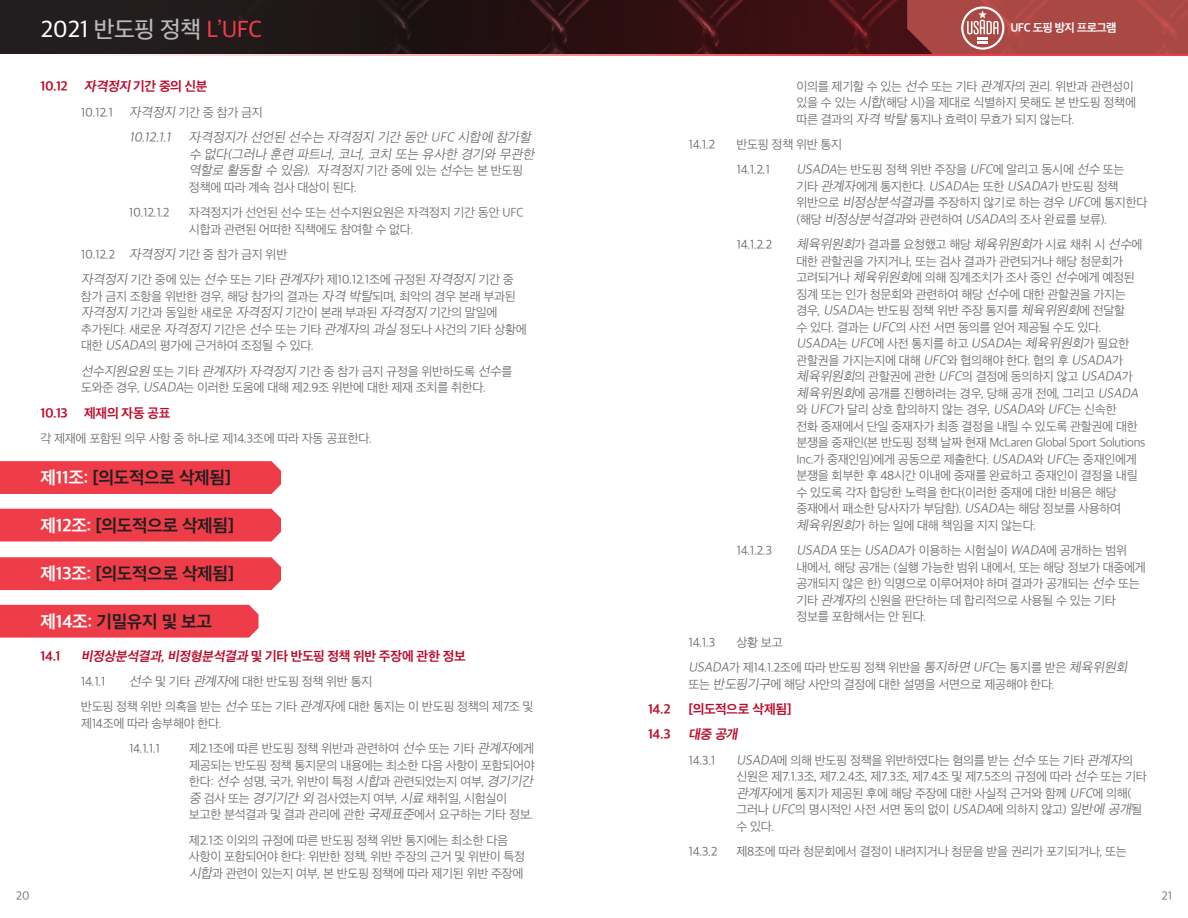
<style>
.page{position:relative;width:1188px;height:918px;background:#fff}
.page>*{position:absolute;margin:0;border:0;box-sizing:border-box;transform-origin:0 0}
.t1{font:500 24px "Apple SD Gothic Neo";letter-spacing:-.02em;color:#b8b8bb}
.t2{font:700 18px "Apple SD Gothic Neo";letter-spacing:-.02em;color:#231f20}
.t3{font:italic 300 13.5px/16.5px "Apple SD Gothic Neo";color:#68686a}
.t4{font:700 13.5px "Apple SD Gothic Neo";letter-spacing:-.03em;color:#ba0d2c}
.t5{font:italic 700 13.5px "Apple SD Gothic Neo";color:#ba0d2c}
.t6{font:300 12.75px/16.5px "Apple SD Gothic Neo";letter-spacing:-.025em;color:#68686a}
.t7{font:700 12px "Apple SD Gothic Neo";letter-spacing:-.05em;color:#fff}
.t8{font:300 12px "Apple SD Gothic Neo";color:#68686a}
.s1{color:#fff}
.s2{color:#ee3d49}
.s3{font-style:italic}
.s4{font-style:italic;font-size:13.5px}
.s5{font-style:normal;font-size:12.75px}
</style>
<div class="page">
<svg style="left:0;top:0;width:907px;height:54px;background:#2a1416"></svg>
<svg style="left:907px;top:0;width:281px;height:54px;background:#ab4e4a"></svg>
<div style="left:0;top:461px;width:281px;height:33px;background:#ee3d49"></div>
<div style="left:0;top:509px;width:281px;height:32px;background:#ee3d49"></div>
<div style="left:0;top:557px;width:281px;height:33px;background:#ee3d49"></div>
<div style="left:0;top:605px;width:258px;height:33px;background:#ee3d49"></div>
<h1 class="t1" style="left:40px;top:16px;width:223px"><span class="s1">2021</span> 반도핑 정책 <span class="s2">L’UFC</span></h1>
<p class="t7" style="left:1010px;top:21px;width:108px">UFC 도핑 방지 프로그램</p>
<p class="t4" style="left:40px;top:79px;width:169px">10.12 <span class="s3">자격정지</span> 기간 중의 신분</p>
<p class="t6" style="left:81px;top:105px;width:183px">10.12.1 <span class="s4">자격정지</span> 기간 중 참가 금지</p>
<p class="t3" style="left:189px;top:130px;width:350px;text-indent:-60px">10.12.1.1 자격정지가 선언된 선수는 자격정지 기간 동안 UFC 시합에 참가할 수 없다(그러나 훈련 파트너, 코너, 코치 또는 유사한 경기와 무관한 역할로 활동할 수 있음). 자격정지 <span class="s5">기 간 중 에 있 는</span> 선수<span class="s5">는 본 반 도 핑</span></p>
<p class="t6" style="left:189px;top:180px;width:169px">정책에 따라 계속 검사 대상이 된다.</p>
<p class="t6" style="left:129px;top:205px;width:42px">10.12.1.2</p>
<p class="t6" style="left:189px;top:205px;width:336px">자격정지가 선언된 선수 또는 선수지원요원은 자격정지 기간 동안 UFC 시합과 관련된 어떠한 직책에도 참여할 수 없다.</p>
<p class="t6" style="left:81px;top:243px;width:434px;line-height:25.3px">10.12.2 <span class="s4">자격정지</span> 기간 중 참가 금지 위반<br><span class="s4">자격정지</span> 기간 중에 있는 <span class="s4">선수</span> 또는 기타 <span class="s4">관계자</span>가 제10.12.1조에 규정된 <span class="s4">자격정지</span> 기간 중</p>
<p class="t6" style="left:81px;top:289px;width:447px">참가 금지 조항을 위반한 경우, 해당 참가의 결과는 <span class="s4">자격 박탈</span>되며, 최악의 경우 본래 부과된 <span class="s4">자격정지</span> 기간과 동일한 새로운 <span class="s4">자격정지</span> 기간이 본래 부과된 <span class="s4">자격정지</span> 기간의 말일에 추가된다. 새로운 <span class="s4">자격정지</span> 기간은 <span class="s4">선수</span> 또는 기타 <span class="s4">관계자</span>의 <span class="s4">과실</span> 정도나 사건의 기타 상황에 대한 <span class="s4">USADA</span>의 평가에 근거하여 조정될 수 있다.</p>
<p class="t6" style="left:81px;top:364px;width:433px"><span class="s4">선수지원요원</span> 또는 기타 <span class="s4">관계자</span>가 <span class="s4">자격정지</span> 기간 중 참가 금지 규정을 위반하도록 <span class="s4">선수</span>를 도와준 경우, <span class="s4">USADA</span>는 이러한 도움에 대해 제2.9조 위반에 대한 제재 조치를 취한다.</p>
<p class="t4" style="left:40px;top:406px;width:132px">10.13 제재의 자동 공표</p>
<p class="t6" style="left:40px;top:431px;width:333px">각 제재에 포함된 의무 사항 중 하나로 제14.3조에 따라 자동 공표한다.</p>
<h2 class="t2" style="left:40px;top:468px;width:192px"><span class="s1">제11조:</span> [의도적으로 삭제됨]</h2>
<h2 class="t2" style="left:40px;top:516px;width:195px"><span class="s1">제12조:</span> [의도적으로 삭제됨]</h2>
<h2 class="t2" style="left:40px;top:564px;width:195px"><span class="s1">제13조:</span> [의도적으로 삭제됨]</h2>
<h2 class="t2" style="left:40px;top:612px;width:173px"><span class="s1">제14조:</span> 기밀유지 및 보고</h2>
<p class="t4" style="left:40px;top:648px;width:22px">14.1</p>
<p class="t4" style="left:81px;top:648px;width:386px"><span class="s3">비정상분석결과,비정형분석결과</span> 및 기 타 반 도핑 정 책 위 반 주 장 에 관 한 정 보</p>
<p class="t6" style="left:81px;top:674px;width:26px">14.1.1</p>
<p class="t6" style="left:81px;top:670px;width:454px;line-height:25.3px;text-indent:48px"><span class="s4">선수</span> 및 기타 <span class="s4">관계자</span>에 대한 반도핑 정책 위반 통지<br>반도핑 정책 위반 의혹을 받는 <span class="s4">선수</span> 또는 기타 <span class="s4">관계자</span>에 대한 통지는 이 반도핑 정책의 제7조 및</p>
<p class="t6" style="left:129px;top:711px;width:94px;line-height:25.3px;text-indent:-48px">제14조에 따라 송부해야 한다.<br>14.1.1.1</p>
<p class="t6" style="left:189px;top:741px;width:348px">제2.1조에 따른 반도핑 정책 위반과 관련하여 <span class="s4">선수</span> 또는 기타 <span class="s4">관계자</span>에게 제공되는 반도핑 정책 통지문의 내용에는 최소한 다음 사항이 포함되어야 한다: <span class="s4">선수</span> 성명, 국가, 위반이 특정 <span class="s4">시합</span>과 관련되었는지 여부, <span class="s4">경기기간 중</span> 검사 또는 <span class="s4">경기기간 외</span> 검사였는지 여부, <span class="s4">시료</span> 채취일, 시험실이 보고한 분석결과 및 결과 관리에 관한 <span class="s4">국제표준</span>에서 요구하는 기타 정보.</p>
<p class="t6" style="left:189px;top:833px;width:338px">제2.1조 이외의 규정에 따른 반도핑 정책 위반 통지에는 최소한 다음 사항이 포함되어야 한다: 위반한 정책, 위반 주장의 근거 및 위반이 특정 <span class="s4">시합</span>과 관련이 있는지 여부, 본 반도핑 정책에 따라 제기된 위반 주장에</p>
<p class="t6" style="left:796px;top:79px;width:341px">이의를 제기할 수 있는 <span class="s4">선수</span> 또는 기타 <span class="s4">관계자</span>의 권리. 위반과 관련성이 있을 수 있는 <span class="s4">시합</span>(해당 시)을 제대로 식별하지 못해도 본 반도핑 정책에 따른 결과의 <span class="s4">자격 박탈</span> 통지나 효력이 무효가 되지 않는다.</p>
<p class="t6" style="left:688px;top:137px;width:28px">14.1.2</p>
<p class="t6" style="left:736px;top:133px;width:107px;line-height:25.3px">반도핑 정책 위반 통지<br>14.1.2.1</p>
<p class="t6" style="left:796px;top:162px;width:352px"><span class="s4">USADA</span>는 반도핑 정책 위반 주장을 <span class="s4">UFC</span>에 알리고 동시에 <span class="s4">선수</span> 또는<br>기 타 <span class="s4">관계자</span>에 게 통 지 한 다. <span class="s4">USADA</span>는 또 한 <span class="s4">USADA</span>가 반도 핑 정 책 위반으로 <span class="s4">비정상분석결과</span>를 주장하지 않기로 하는 경우 <span class="s4">UFC</span>에 통지한다 (해당 <span class="s4">비정상분석결과</span>와 관련하여 <span class="s4">USADA</span>의 조사 완료를 보류).</p>
<p class="t6" style="left:736px;top:237px;width:37px">14.1.2.2</p>
<p class="t6" style="left:796px;top:237px;width:348px"><span class="s4">체육위원회</span>가 결과를 요청했고 해당 <span class="s4">체육위원회</span>가 시료 채취 시 <span class="s4">선수</span>에 대한 관할권을 가지거나, 또는 검사 결과가 관련되거나 해당 청문회가 고려되거나 <span class="s4">체육위원회</span>에 의해 징계조치가 조사 중인 <span class="s4">선수</span>에게 예정된 징계 또는 인가 청문회와 관련하여 해당 <span class="s4">선수</span>에 대한 관할권을 가지는 경우, <span class="s4">USADA</span>는 반도핑 정책 위반 주장 통지를 <span class="s4">체육위원회</span>에 전달할<br>수 있다. 결과는 <span class="s4">UFC</span>의 사전 서면 동의를 얻어 제공될 수도 있다.</p>
<p class="t3" style="left:796px;top:336px;width:335px">USADA<span class="s5">는</span> UFC<span class="s5">에 사전 통 지 를 하고</span> USADA<span class="s5">는</span> 체육위원회<span class="s5">가 필 요 한</span></p>
<p class="t6" style="left:796px;top:353px;width:350px">관할권을 가지는지에 대해 <span class="s4">UFC</span>와 협의해야 한다. 협의 후 <span class="s4">USADA</span>가 <span class="s4">체육위원회</span>의 관할권 에 관한 <span class="s4">UFC</span>의 결 정 에 동 의 하지 않고 <span class="s4">USADA</span>가 <span class="s4">체육위원회</span>에 공개를 진행하려는 경우, 당해 공개 전에, 그리고 <span class="s4">USADA </span>와 <span class="s4">UFC</span>가 달리 상호 합의하지 않는 경우, <span class="s4">USADA</span>와 <span class="s4">UFC</span>는 신속한<br>전화 중재에서 단일 중재자가 최종 결정을 내릴 수 있도록 관할권에 대한 분쟁을 중재인(본 반도핑 정책 날짜 현재 McLaren Global Sport Solutions Inc.가 중재인임)에게 공동으로 제출한다. <span class="s4">USADA</span>와 <span class="s4">UFC</span>는 중재인에게 분쟁을 회부한 후 48시간 이내에 중재를 완료하고 중재인이 결정을 내릴 수 있도록 각자 합당한 노력을 한다(이러한 중재에 대한 비용은 해당 중재에서 패소한 당사자가 부담함). <span class="s4">USADA</span>는 해당 정보를 사용하여 <span class="s4">체육위원회</span>가 하는 일에 대해 책임을 지지 않는다.</p>
<p class="t6" style="left:736px;top:543px;width:37px">14.1.2.3</p>
<p class="t6" style="left:796px;top:543px;width:351px"><span class="s4">USADA</span> 또 는 <span class="s4">USADA</span>가 이 용 하는 시 험 실 이 <span class="s4">WADA</span>에 공 개 하는 범 위 내에서, 해당 공개는 (실행 가능한 범위 내에서, 또는 해당 정보가 대중에게 공개되지 않은 한) 익명으로 이루어져야 하며 결과가 공개되는 <span class="s4">선수</span> 또는 기타 <span class="s4">관계자</span>의 신원을 판단하는 데 합리적으로 사용될 수 있는 기타 정보를 포함해서는 안 된다.</p>
<p class="t6" style="left:688px;top:630px;width:443px;line-height:25.3px;text-indent:48px">상황 보고<br><span class="s4">USADA</span>가 제14.1.2조에 따라 반도핑 정책 위반을 <span class="s4">통지하면UFC</span>는 통지를 받은 <span class="s4">체육위원회</span></p>
<p class="t6" style="left:689px;top:677px;width:367px">또는 <span class="s4">반도핑기구</span>에 해당 사안의 결정에 대한 설명을 서면으로 제공해야 한다.</p>
<p class="t6" style="left:688px;top:635px;width:28px">14.1.3</p>
<p class="t4" style="left:648px;top:702px;width:24px">14.2</p>
<p class="t4" style="left:689px;top:702px;width:105px">[의도적으로 삭제됨]</p>
<p class="t4" style="left:648px;top:727px;width:24px">14.3</p>
<p class="t5" style="left:689px;top:727px;width:53px">대중 공개</p>
<p class="t6" style="left:688px;top:753px;width:28px">14.3.1</p>
<p class="t6" style="left:736px;top:753px;width:412px"><span class="s4">USADA</span>에 의해 반도핑 정책을 위반하였다는 혐의를 받는 <span class="s4">선수</span> 또는 기타 <span class="s4">관계자</span>의 신원은 제7.1.3조, 제7.2.4조, 제7.3조, 제7.4조 및 제7.5조의 규정에 따라 <span class="s4">선수</span> 또는 기타 <span class="s4">관계자</span>에게 통지가 제공된 후에 해당 주장에 대한 사실적 근거와 함께 <span class="s4">UFC</span>에 의해( 그러나 <span class="s4">UFC</span>의 명시적인 사전 서면 동의 없이 <span class="s4">USADA</span>에 의하지 않고) <span class="s4">일반에 공개</span>될 수 있다.</p>
<p class="t6" style="left:688px;top:844px;width:31px">14.3.2</p>
<p class="t6" style="left:736px;top:844px;width:392px">제8조에 따라 청문회에서 결정이 내려지거나 청문을 받을 권리가 포기되거나, 또는</p>
<p class="t8" style="left:16px;top:889px;width:15px">20</p>
<p class="t8" style="left:1162px;top:889px;width:12px">21</p>
</div>
